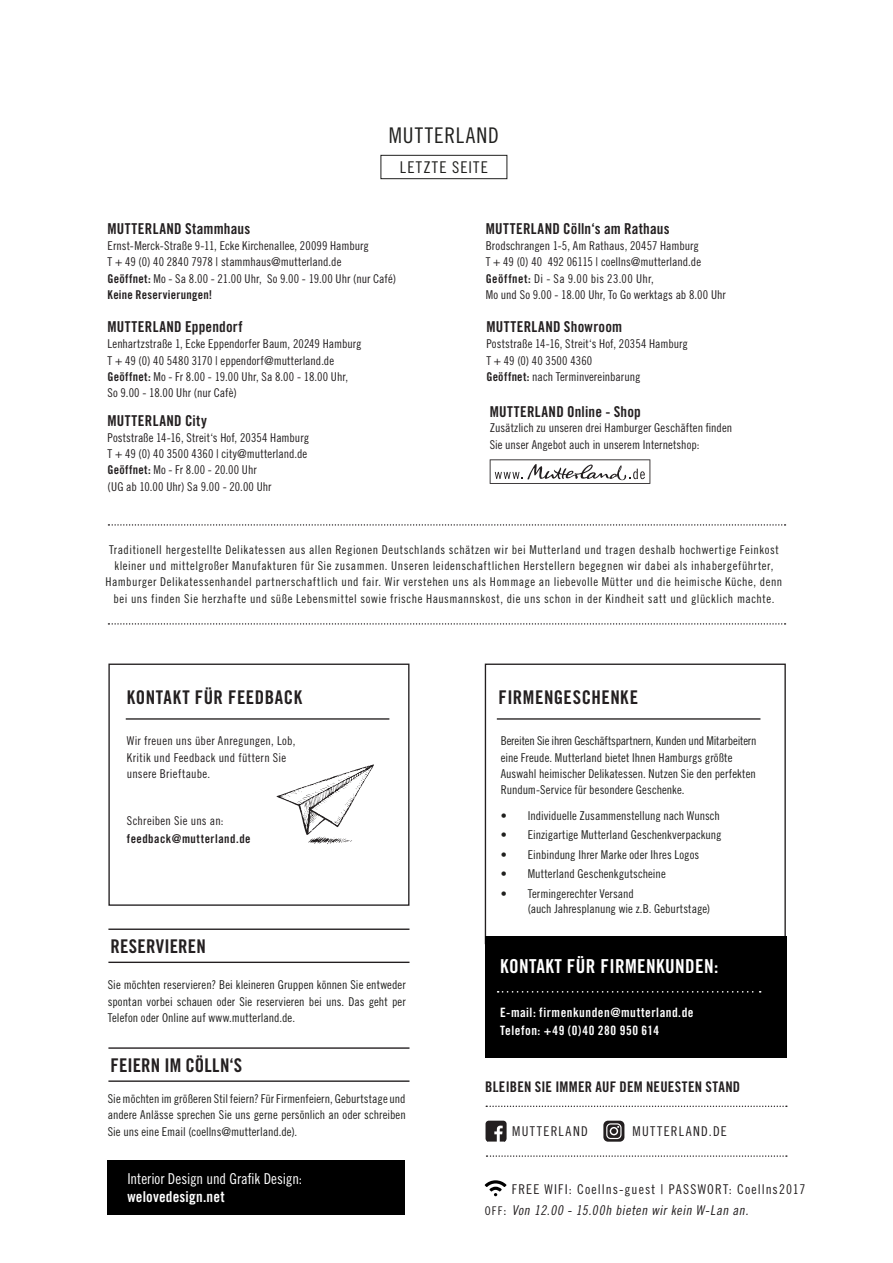
<style>
.page{position:relative;width:893px;height:1263px;background:#fff}
.page>*{position:absolute;margin:0;border:0;box-sizing:border-box;transform-origin:0 0}
.t1{font:21.6px "Trade Gothic LT Std Cn 18";letter-spacing:.05em;color:#20201e}
.t2{font:19.2px "Trade Gothic LT Std Bd Cn 20";letter-spacing:.02em;color:#fff}
.t3{font:18.9px "Trade Gothic LT Std Bd Cn 20";letter-spacing:.02em;color:#231f20}
.t4{font:16.2px "Trade Gothic LT Std Cn 18";letter-spacing:.075em;color:#20201e}
.t5{font:15px "Trade Gothic LT Std Bd Cn 20";letter-spacing:.02em;color:#231f20}
.t6{font:15px "Trade Gothic LT Std Cn 18";letter-spacing:-.005em;color:#fff}
.t7{font:15px "Trade Gothic LT Std Bd Cn 20";letter-spacing:.01em;color:#fff}
.t8{font:14.7px "Trade Gothic LT Std Bd Cn 20";letter-spacing:.02em;color:#231f20}
.t9{font:13.5px/21px "Trade Gothic LT Std Cn 18";letter-spacing:.09em;color:#231f20}
.t10{font:12.9px/18.3px "Trade Gothic LT Bold Cond Twenty";letter-spacing:.035em;color:#fff}
.t11{font:12.15px/16.5px "Trade Gothic LT Std Cn 18";letter-spacing:.03em;color:#20201e;text-align:justify}
.t12{font:12.15px/16.2px "Trade Gothic LT Std Cn 18";letter-spacing:.005em;color:#231f20}
.t13{font:12.15px/16.4px "Trade Gothic LT Std Cn 18";color:#20201e}
.t14{font:12.15px/16.2px "Trade Gothic LT Std Cn 18";letter-spacing:.025em;color:#231f20}
.t15{font:12.15px "Trade Gothic LT Std Cn 18";letter-spacing:.005em;color:#20201e}
.t16{font:12.15px "Trade Gothic LT Std Bd Cn 20";letter-spacing:.035em;color:#231f20}
.s1{font-family:"Trade Gothic LT Std Bd Cn 20"}
.s2{font-size:12px}
.s3{font-style:italic}
</style>
<div class="page">
<div style="left:107px;top:1161px;width:298px;height:54px;background:#000"></div>
<svg style="left:486px;top:1105px;width:301px;height:2px"></svg>
<svg style="left:486px;top:1155px;width:301px;height:2px"></svg>
<svg style="left:485px;top:1180px;width:21px;height:16px"></svg>
<svg style="left:603px;top:1121px;width:21px;height:21px"></svg>
<svg style="left:485px;top:1121px;width:22px;height:21px"></svg>
<div style="left:381px;top:155px;width:126px;height:24px;border:1px solid #20201e"></div>
<div style="left:108px;top:663px;width:301px;height:243px;border:1px solid #231f20"></div>
<hr style="left:126px;top:718px;width:263px;height:2px;background:#231f20">
<svg style="left:277px;top:764px;width:97px;height:80px"></svg>
<svg style="left:490px;top:459px;width:160px;height:25px"></svg>
<svg style="left:108px;top:524px;width:677px;height:2px"></svg>
<svg style="left:108px;top:623px;width:677px;height:2px"></svg>
<div style="left:485px;top:937px;width:301px;height:121px;background:#000"></div>
<svg style="left:498px;top:991px;width:263px;height:2px"></svg>
<hr style="left:497px;top:718px;width:263px;height:2px;background:#231f20">
<hr style="left:108px;top:928px;width:301px;height:2px;background:#231f20">
<hr style="left:108px;top:962px;width:301px;height:1px;background:#231f20">
<hr style="left:108px;top:1047px;width:301px;height:2px;background:#231f20">
<hr style="left:108px;top:1080px;width:301px;height:2px;background:#231f20">
<h1 class="t1" style="left:389px;top:123px;width:112px">MUTTERLAND</h1>
<h3 class="t4" style="left:400px;top:157px;width:89px">LETZTE SEITE</h3>
<p class="t5" style="left:108px;top:220px;width:144px">MUTTERLAND Stammhaus</p>
<p class="t12" style="left:108px;top:238px;width:290px">Ernst-Merck-Straße 9-11, Ecke Kirchenallee, 20099 Hamburg<br>T + 49 (0) 40 2840 7978 | stammhaus@mutterland.de<br><span class="s1">Geöffnet:</span> Mo - Sa 8.00 - 21.00 Uhr, So 9.00 - 19.00 Uhr (nur Café)</p>
<p class="t16" style="left:108px;top:287px;width:106px">Keine Reservierungen!</p>
<p class="t5" style="left:108px;top:318px;width:137px">MUTTERLAND Eppendorf</p>
<p class="t12" style="left:108px;top:336px;width:255px">Lenhartzstraße 1, Ecke Eppendorfer Baum, 20249 Hamburg T + 49 (0) 40 5480 3170 | eppendorf@mutterland.de <span class="s1">Geöffnet:</span> Mo - Fr 8.00 - 19.00 Uhr, Sa 8.00 - 18.00 Uhr, So 9.00 - 18.00 Uhr (nur Cafè)</p>
<p class="t5" style="left:108px;top:411px;width:101px">MUTTERLAND City</p>
<p class="t12" style="left:108px;top:429px;width:203px">Poststraße 14-16, Streit‘s Hof, 20354 Hamburg T + 49 (0) 40 3500 4360 | city@mutterland.de <span class="s1">Geöffnet:</span> Mo - Fr 8.00 - 20.00 Uhr<br>(UG ab 10.00 Uhr) Sa 9.00 - 20.00 Uhr</p>
<p class="t5" style="left:486px;top:220px;width:185px">MUTTERLAND Cölln‘s am Rathaus</p>
<p class="t12" style="left:486px;top:238px;width:242px">Brodschrangen 1-5, Am Rathaus, 20457 Hamburg<br>T + 49 (0) 40 492 06115 | coellns@mutterland.de <span class="s1">Geöffnet:</span> Di - Sa 9.00 bis 23.00 Uhr,<br>Mo und So 9.00 - 18.00 Uhr, To Go werktags ab 8.00 Uhr</p>
<p class="t5" style="left:486px;top:318px;width:137px">MUTTERLAND Showroom</p>
<p class="t12" style="left:486px;top:336px;width:203px">Poststraße 14-16, Streit‘s Hof, 20354 Hamburg<br>T + 49 (0) 40 3500 4360<br><span class="s1">Geöffnet:</span> nach Terminvereinbarung</p>
<p class="t5" style="left:490px;top:403px;width:153px">MUTTERLAND Online - Shop</p>
<p class="t12" style="left:490px;top:419px;width:244px">Zusätzlich zu unseren drei Hamburger Geschäften finden<br>Sie unser Angebot auch in unserem Internetshop:</p>
<p class="t11" style="left:106px;top:541px;width:678px;text-align:center">Traditionell hergestellte Delikatessen aus allen Regionen Deutschlands schätzen wir bei Mutterland und tragen deshalb hochwertige Feinkost kleiner und mittelgroßer Manufakturen für Sie zusammen. Unseren leidenschaftlichen Herstellern begegnen wir dabei als inhabergeführter, Hamburger Delikatessenhandel partnerschaftlich und fair. Wir verstehen uns als Hommage an liebevolle Mütter und die heimische Küche, denn bei uns finden Sie herzhafte und süße Lebensmittel sowie frische Hausmannskost, die uns schon in der Kindheit satt und glücklich machte.</p>
<h3 class="t3" style="left:127px;top:685px;width:177px">KONTAKT FÜR FEEDBACK</h3>
<p class="t14" style="left:127px;top:733px;width:170px">Wir freuen uns über Anregungen, Lob,<br>Kritik und Feedback und füttern Sie unsere Brieftaube.</p>
<p class="t14" style="left:127px;top:812px;width:98px">Schreiben Sie uns an:</p>
<p class="t16" style="left:127px;top:832px;width:125px">feedback@mutterland.de</p>
<h3 class="t3" style="left:111px;top:934px;width:97px">RESERVIEREN</h3>
<p class="t11" style="left:108px;top:976px;width:299px">Sie möchten reservieren? Bei kleineren Gruppen können Sie entweder spontan vorbei schauen oder Sie reservieren bei uns. Das geht per Telefon oder Online auf www.mutterland.de.</p>
<h3 class="t3" style="left:111px;top:1053px;width:133px">FEIERN IM CÖLLN‘S</h3>
<p class="t11" style="left:108px;top:1090px;width:299px">Sie möchten im größeren Stil feiern? Für Firmenfeiern, Geburtstage und andere Anlässe sprechen Sie uns gerne persönlich an oder schreiben Sie uns eine Email (coellns@mutterland.de).</p>
<p class="t6" style="left:127px;top:1170px;width:176px">Interior Design und Grafik Design:</p>
<p class="t7" style="left:127px;top:1187px;width:99px">welovedesign.net</p>
<h3 class="t3" style="left:499px;top:685px;width:141px">FIRMENGESCHENKE</h3>
<p class="t13" style="left:501px;top:733px;width:257px">Bereiten Sie ihren Geschäftspartnern, Kunden und Mitarbeitern eine Freude. Mutterland bietet Ihnen Hamburgs größte Auswahl heimischer Delikatessen. Nutzen Sie den perfekten Rundum-Service für besondere Geschenke.</p>
<p class="t13" style="left:501px;top:807px;width:221px">• Individuelle Zusammenstellung nach Wunsch</p>
<p class="t15" style="left:501px;top:828px;width:222px">• Einzigartige Mutterland Geschenkverpackung</p>
<p class="t13" style="left:501px;top:846px;width:200px">• Einbindung Ihrer Marke oder Ihres Logos</p>
<p class="t15" style="left:501px;top:867px;width:167px">• Mutterland Geschenkgutscheine</p>
<p class="t13" style="left:528px;top:886px;width:184px;line-height:15px;text-indent:-27px">• Termingerechter Versand<br>(auch Jahresplanung wie z.B. Geburtstage)</p>
<h2 class="t2" style="left:500px;top:954px;width:220px">KONTAKT FÜR FIRMENKUNDEN:</h2>
<p class="t10" style="left:500px;top:1003px;width:195px">E-mail: firmenkunden@mutterland.de<br>Telefon: +49 (0)40 280 950 614</p>
<p class="t8" style="left:485px;top:1078px;width:256px">BLEIBEN SIE IMMER AUF DEM NEUESTEN STAND</p>
<p class="t9" style="left:512px;top:1121px;width:77px">MUTTERLAND</p>
<p class="t9" style="left:632px;top:1121px;width:96px">MUTTERLAND.DE</p>
<p class="t9" style="left:485px;top:1179px;width:322px;text-indent:27px">FREE WIFI: Coellns-guest | PASSWORT: Coellns2017<br><span class="s2">O F F</span> : <span class="s3">Von 12.00 - 15.00h bieten wir kein W-Lan an.</span></p>
</div>
